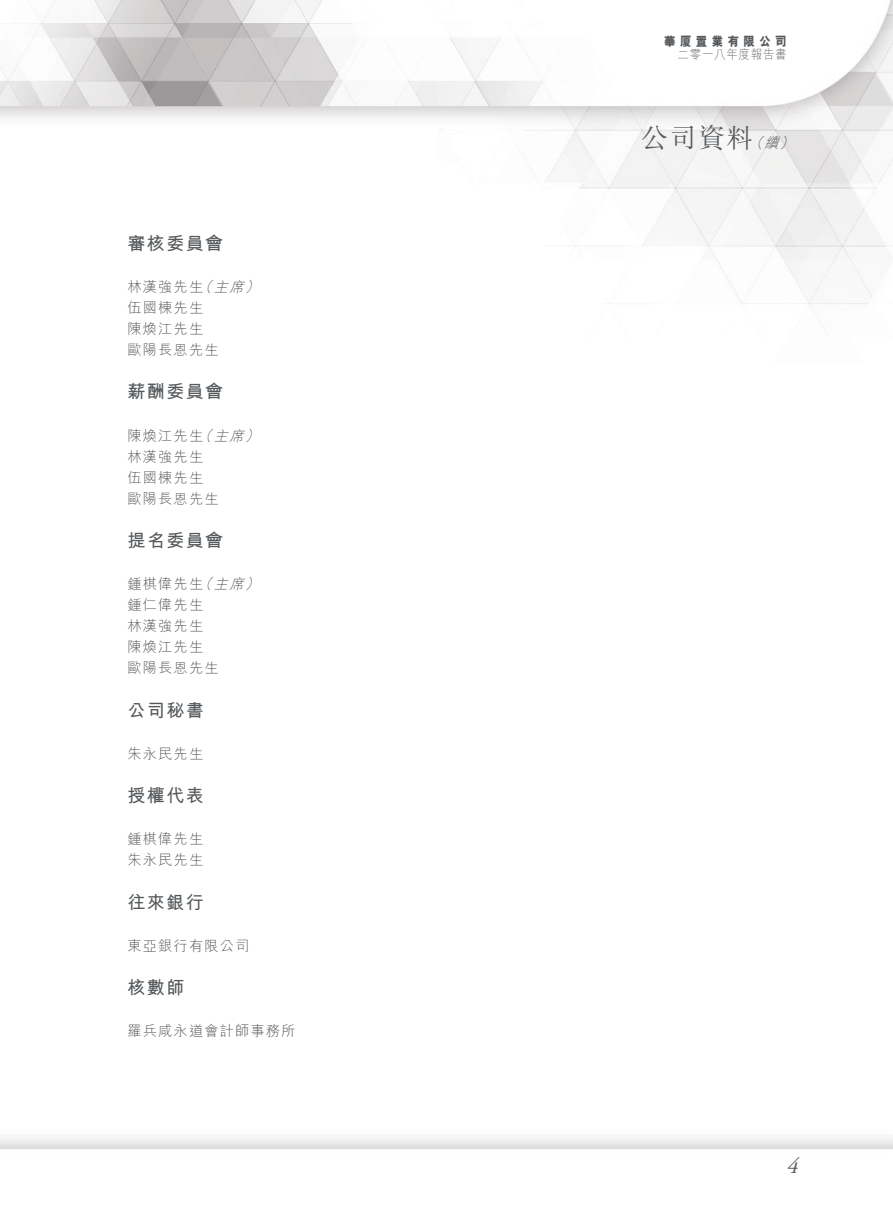
<style>
.page{position:relative;width:893px;height:1212px;background:#fff}
.page>*{position:absolute;margin:0;border:0;box-sizing:border-box;transform-origin:0 0}
.t1{font:300 27px "M Sung HK";color:#55595c}
.t2{font:italic 22.5px "Adobe Garamond Pro";color:#55595c}
.Heading_1{font:700 18px "M Hei HK";letter-spacing:.08em;color:#55595c}
.Body_Text{font:300 14.25px "M Hei HK";letter-spacing:.08em;color:#55595c}
.Body_Text-2{font:italic 300 14.25px "M Hei HK";color:#55595c}
.t3{font:300 12.75px "M Hei HK";letter-spacing:.065em;color:#706e71;scale:.9 1}
.t4{font:800 12.75px "M Hei HK";letter-spacing:.38em;color:#55595c;scale:.9 1}
</style>
<div class="page">
<img style="left:0;top:0;width:893px;height:1149px">
<p class="Heading_1" style="left:128px;top:230px;width:97px">審核委員會</p>
<p class="Body_Text-2" style="left:198px;top:279px;width:51px">（主席</p>
<p class="Body_Text-2" style="left:245px;top:279px;width:20px">(</p>
<p class="Body_Text" style="left:128px;top:279px;width:77px">林漢強先生</p>
<p class="Body_Text" style="left:128px;top:300px;width:77px">伍國棟先生</p>
<p class="Body_Text" style="left:128px;top:321px;width:77px">陳煥江先生</p>
<p class="Body_Text" style="left:128px;top:342px;width:93px">歐陽長恩先生</p>
<p class="Heading_1" style="left:128px;top:379px;width:97px">薪酬委員會</p>
<p class="Body_Text-2" style="left:198px;top:428px;width:51px">（主席</p>
<p class="Body_Text-2" style="left:245px;top:428px;width:20px">(</p>
<p class="Body_Text" style="left:128px;top:428px;width:77px">陳煥江先生</p>
<p class="Body_Text" style="left:128px;top:449px;width:77px">林漢強先生</p>
<p class="Body_Text" style="left:128px;top:470px;width:77px">伍國棟先生</p>
<p class="Body_Text" style="left:128px;top:491px;width:93px">歐陽長恩先生</p>
<p class="Heading_1" style="left:128px;top:527px;width:97px">提名委員會</p>
<p class="Body_Text-2" style="left:198px;top:576px;width:51px">（主席</p>
<p class="Body_Text-2" style="left:245px;top:576px;width:20px">(</p>
<p class="Body_Text" style="left:128px;top:576px;width:77px">鍾棋偉先生</p>
<p class="Body_Text" style="left:128px;top:597px;width:77px">鍾仁偉先生</p>
<p class="Body_Text" style="left:128px;top:618px;width:77px">林漢強先生</p>
<p class="Body_Text" style="left:128px;top:639px;width:77px">陳煥江先生</p>
<p class="Body_Text" style="left:128px;top:660px;width:93px">歐陽長恩先生</p>
<p class="Heading_1" style="left:128px;top:697px;width:78px">公司秘書</p>
<p class="Body_Text" style="left:128px;top:746px;width:77px">朱永民先生</p>
<p class="Heading_1" style="left:128px;top:782px;width:78px">授權代表</p>
<p class="Body_Text" style="left:128px;top:831px;width:77px">鍾棋偉先生</p>
<p class="Body_Text" style="left:128px;top:852px;width:77px">朱永民先生</p>
<p class="Heading_1" style="left:128px;top:889px;width:78px">往來銀行</p>
<p class="Body_Text" style="left:128px;top:938px;width:123px">東亞銀行有限公司</p>
<p class="Heading_1" style="left:128px;top:974px;width:58px">核數師</p>
<p class="Body_Text" style="left:128px;top:1023px;width:169px">羅兵咸永道會計師事務所</p>
<p class="t4" style="left:664px;top:35px;width:138px">華厦置業有限公司</p>
<p class="t3" style="left:678px;top:48px;width:123px">二零一八年度報告書</p>
<p class="t1" style="left:641px;top:119px;width:114px">公司資料</p>
<p class="Body_Text-2" style="left:764px;top:135px;width:20px">續</p>
<p class="Body_Text-2" style="left:749px;top:135px;width:20px">（</p>
<p class="Body_Text-2" style="left:779px;top:135px;width:20px">(</p>
<h2 class="t2" style="left:786px;top:1152px;width:20px">4</h2>
</div>
